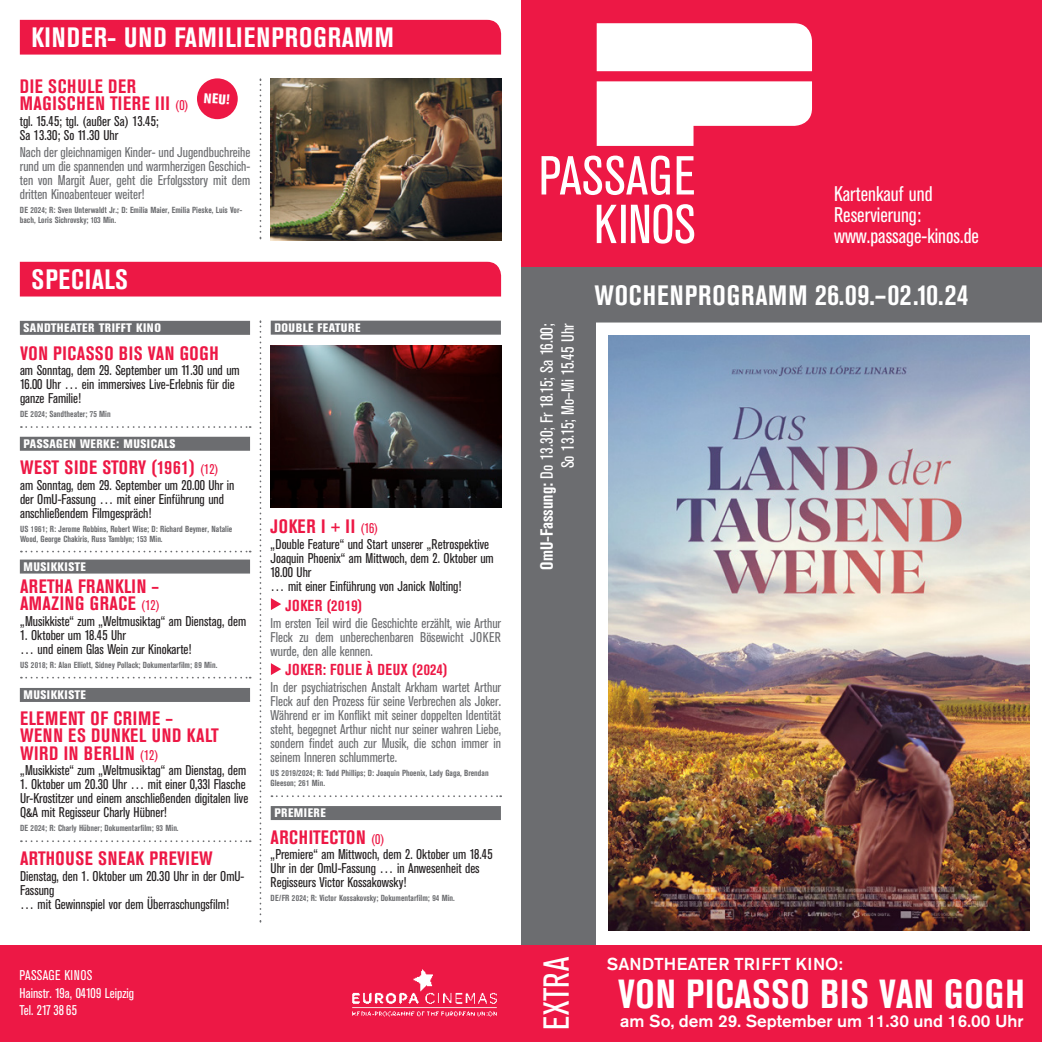
<style>
.page{position:relative;width:1042px;height:1042px;background:#fff}
.page>*{position:absolute;margin:0;border:0;box-sizing:border-box;transform-origin:0 0}
.t1{font:700 condensed 40.25px "Akzidenz Grotesk BE";letter-spacing:.01em;color:#fff}
.t2{font:condensed 35.7px "Akzidenz Grotesk BE";letter-spacing:.01em;color:#fff}
.t3{font:700 condensed 29.22px "Akzidenz Grotesk BE";letter-spacing:.02em;color:#fff}
.t4{font:700 condensed 27.82px "Akzidenz Grotesk BE";letter-spacing:.035em;color:#fff}
.t5{font:condensed 21px/21px "Akzidenz Grotesk BE";color:#fff}
.t6{font:700 condensed 19.25px/17.5px "Akzidenz Grotesk BE";letter-spacing:.02em;color:#ed1845}
.t7{font:condensed 17.5px/21px "Akzidenz Grotesk BE";color:#fff;text-align:right}
.t8{font:500 17.15px "Akzidenz Grotesk BE";color:#fff}
.t9{font:500 17.15px "Akzidenz Grotesk BE";letter-spacing:.02em;color:#fff}
.t10{font:700 condensed 15.75px "Akzidenz Grotesk BE";letter-spacing:.02em;color:#ed1845}
.t11{font:condensed 14px/14px "Akzidenz Grotesk BE";color:#231f20}
.t12{font:condensed 14px/14px "Akzidenz Grotesk BE";color:#6c6d70;text-align:justify}
.t13{font:condensed 14px/17.5px "Akzidenz Grotesk BE";color:#fff}
.t14{font:condensed 14px "Akzidenz Grotesk BE";color:#ed1845}
.t15{font:800 condensed 14px "Akzidenz Grotesk BE";color:#fff}
.t16{font:800 condensed 12.25px "Akzidenz Grotesk BE";letter-spacing:.04em;color:#fff}
.t17{font:700 condensed 8.75px/10px "Akzidenz Grotesk BE";color:#6c6d70}
.s1{font-weight:400;font-size:14px}
.s2{font-weight:700}
.s3{font-size:27.82px}
</style>
<div class="page">
<div style="left:521px;top:301px;width:74px;height:652px;background:#6c6d70"></div>
<div style="left:521px;top:267px;width:521px;height:55px;background:#6c6d70"></div>
<div style="left:0;top:945px;width:1042px;height:97px;background:#ed1845"></div>
<div style="left:521px;top:0;width:521px;height:267px;background:#ed1845"></div>
<img style="left:352px;top:969px;width:145px;height:48px">
<svg style="left:541px;top:23px;width:271px;height:221px"></svg>
<div style="left:20px;top:20px;width:481px;height:35px;background:#ed1845"></div>
<svg style="left:260px;top:78px;width:1px;height:160px"></svg>
<div style="left:197px;top:78px;width:41px;height:41px;background:#ed1845;border-radius:50%"></div>
<img style="left:608px;top:336px;width:421px;height:594px">
<svg style="left:270px;top:320px;width:231px;height:13px"></svg>
<div style="left:271px;top:321px;width:230px;height:14px;background:#6c6d70"></div>
<div style="left:20px;top:262px;width:481px;height:34px;background:#ed1845"></div>
<svg style="left:260px;top:320px;width:1px;height:601px"></svg>
<svg style="left:21px;top:426px;width:230px;height:2px"></svg>
<svg style="left:21px;top:551px;width:230px;height:1px"></svg>
<svg style="left:21px;top:677px;width:230px;height:1px"></svg>
<svg style="left:21px;top:840px;width:230px;height:2px"></svg>
<svg style="left:271px;top:795px;width:230px;height:2px"></svg>
<img style="left:271px;top:78px;width:230px;height:163px">
<img style="left:271px;top:345px;width:230px;height:163px">
<div style="left:20px;top:321px;width:230px;height:14px;background:#6c6d70"></div>
<div style="left:20px;top:437px;width:230px;height:14px;background:#6c6d70"></div>
<div style="left:20px;top:559px;width:230px;height:14px;background:#6c6d70"></div>
<div style="left:20px;top:688px;width:230px;height:14px;background:#6c6d70"></div>
<div style="left:271px;top:806px;width:230px;height:14px;background:#6c6d70"></div>
<svg style="left:271px;top:598px;width:10px;height:12px"></svg>
<svg style="left:271px;top:663px;width:10px;height:12px"></svg>
<h3 class="t4" style="left:32px;top:22px;width:364px">Kinder- und familienprogramm</h3>
<h3 class="t6" style="left:20px;top:78px;width:99px">DIE SCHULE DER<br>MAGI</h3>
<p class="t15" style="left:204px;top:90px;width:28px;rotate:4deg">NEU!</p>
<h3 class="t6" style="left:57px;top:95px;width:20px">SCHEN</h3>
<h3 class="t6" style="left:110px;top:95px;width:17px">TIERE</h3>
<h3 class="t6" style="left:155px;top:95px;width:35px">III <span class="s1">(0)</span></h3>
<p class="t11" style="left:20px;top:114px;width:141px">tgl. 15.45; tgl. (außer Sa) 13.45;<br>Sa 13.30; So 11.30 Uhr</p>
<p class="t12" style="left:20px;top:145px;width:232px">Nach der gleichnamigen Kinder- und Jugendbuchreihe rund um die spannenden und warmherzigen Geschich&shy;ten von Margit Auer, geht die Erfolgsstory mit dem dritten Kinoabenteuer weiter!</p>
<p class="t17" style="left:20px;top:205px;width:224px">DE 2024; R: Sven Unterwaldt Jr.; D: Emilia Maier, Emilia Pieske, Luis Vor&shy;bach, Loris Sichrovsky; 103 Min.</p>
<h3 class="t4" style="left:32px;top:263px;width:95px">specials</h3>
<p class="t16" style="left:23px;top:321px;width:139px">SANDTHEATER TRIFFT KINO</p>
<h3 class="t6" style="left:20px;top:345px;width:42px">VON PICA</h3>
<h3 class="t6" style="left:86px;top:345px;width:105px">SSO BIS VAN GOGH</h3>
<p class="t11" style="left:20px;top:364px;width:221px">am Sonntag, dem 29. September um 11.30 und um<br>16.00 Uhr … ein immersives Live-Erlebnis für die ganze Familie!</p>
<p class="t17" style="left:20px;top:409px;width:92px">DE 2024; Sandtheater; 75 Min</p>
<p class="t16" style="left:23px;top:436px;width:153px">PASSAGEN WERKE: MUSICALS</p>
<h3 class="t6" style="left:20px;top:459px;width:200px">WEST SIDE STORY (1961) <span class="s1">(12)</span></h3>
<p class="t11" style="left:20px;top:478px;width:216px">am Sonntag, dem 29. September um 20.00 Uhr in der OmU-Fassung … mit einer Einführung und anschließendem Filmgespräch!</p>
<p class="t17" style="left:20px;top:524px;width:214px">US 1961; R: Jerome Robbins, Robert Wise; D: Richard Beymer, Natalie<br>Wood, George Chakiris, Russ Tamblyn; 153 Min.</p>
<h3 class="t6" style="left:20px;top:578px;width:141px">ARETHA FRAN KLIN –<br>AMAZINGGRACE</h3>
<p class="t16" style="left:23px;top:559px;width:63px">MUSIKKISTE</p>
<p class="t14" style="left:141px;top:598px;width:20px">(12)</p>
<p class="t11" style="left:20px;top:614px;width:228px">„Musikkiste“ zum „Weltmusiktag“ am Dienstag, dem</p>
<p class="t11" style="left:20px;top:628px;width:173px">1. Oktober um 18.45 Uhr<br>… und einem Glas Wein zur Kinokarte!</p>
<p class="t17" style="left:20px;top:660px;width:199px">US 2018; R: Alan Elliott, Sidney Pollack; Dokumentarfilm; 89 Min.</p>
<p class="t16" style="left:23px;top:688px;width:63px">MUSIKKISTE</p>
<h3 class="t6" style="left:20px;top:710px;width:11px">ELEMEN</h3>
<h3 class="t6" style="left:78px;top:710px;width:46px">T OF CRIME</h3>
<h3 class="t6" style="left:165px;top:710px;width:9px">–</h3>
<h3 class="t6" style="left:20px;top:727px;width:12px">WENN</h3>
<h3 class="t6" style="left:68px;top:727px;width:152px">ES DUNKEL UND KALT</h3>
<h3 class="t6" style="left:20px;top:745px;width:11px">WIRD</h3>
<h3 class="t6" style="left:64px;top:745px;width:39px">IN BERLIN</h3>
<p class="t14" style="left:140px;top:747px;width:20px">(12)</p>
<p class="t11" style="left:20px;top:764px;width:228px">„Musikkiste“ zum „Weltmusiktag“ am Dienstag, dem</p>
<p class="t11" style="left:20px;top:778px;width:230px">1. Oktober um 20.30 Uhr … mit einer 0,33l Flasche<br>Ur-Krostitzer und einem anschließenden digitalen live<br>Q&amp;A mit Regisseur Charly Hübner!</p>
<p class="t17" style="left:20px;top:823px;width:160px">DE 2024; R: Charly Hübner; Dokumentarfilm; 93 Min.</p>
<h3 class="t6" style="left:20px;top:850px;width:176px">ARTHO USE SNEAK PREVIEW</h3>
<p class="t11" style="left:20px;top:869px;width:226px">Dienstag, den 1. Oktober um 20.30 Uhr in der OmU-<br>Fassung<br>… mit Gewinnspiel vor dem Überraschungsfilm!</p>
<p class="t16" style="left:274px;top:320px;width:87px">DOUBLE FEATURE</p>
<h3 class="t6" style="left:271px;top:518px;width:109px">JOKER I + II <span class="s1">(16)</span></h3>
<p class="t11" style="left:271px;top:537px;width:225px">„Double Feature“ und Start unserer „Retrospektive Joaquin Phoenix“ am Mittwoch, dem 2. Oktober um 18.00 Uhr<br>… mit einer Einführung von Janick Nolting!</p>
<p class="t10" style="left:285px;top:596px;width:78px">JOKER (2019)</p>
<p class="t12" style="left:271px;top:616px;width:232px">Im ersten Teil wird die Geschichte erzählt, wie Arthur Fleck zu dem unberechenbaren Bösewicht JOKER wurde, den alle kennen.</p>
<p class="t10" style="left:285px;top:661px;width:59px">JOKER: FOLIE</p>
<p class="t10" style="left:366px;top:661px;width:83px">À DE UX (2024)</p>
<p class="t12" style="left:271px;top:681px;width:232px">In der psychiatrischen Anstalt Arkham wartet Arthur Fleck auf den Prozess für seine Verbrechen als Joker.<br>Während er im Konflikt mit seiner doppelten Identität steht, begegnet Arthur nicht nur seiner wahren Liebe, sondern findet auch zur Musik, die schon immer in seinem Inneren schlummerte.</p>
<p class="t17" style="left:271px;top:768px;width:220px">US 2019/2024; R: Todd Phillips; D: Joaquin Phoenix, Lady Gaga, Brendan<br>Gleeson; 261 Min.</p>
<p class="t16" style="left:274px;top:806px;width:52px">PREMIERE</p>
<h3 class="t6" style="left:271px;top:828px;width:10px">ARCHI</h3>
<h3 class="t6" style="left:313px;top:828px;width:73px">TECTON <span class="s1">(0)</span></h3>
<p class="t11" style="left:271px;top:847px;width:224px">„Premiere“ am Mittwoch, dem 2. Oktober um 18.45<br>Uhr in der OmU-Fassung … in Anwesenheit des<br>Regisseurs Victor Kossakowsky!</p>
<p class="t17" style="left:271px;top:893px;width:186px">DE/FR 2024; R: Victor Kossakovsky; Dokumentarfilm; 94 Min.</p>
<p class="t13" style="left:20px;top:967px;width:116px;text-indent:29px">ge Kinos<br>Hainstr. 19a, 04109 Leipzig<br>Tel. 217 38 65</p>
<p class="t13" style="left:20px;top:967px;width:13px">Passa</p>
<p class="t7" style="left:536px;top:569px;width:248px;rotate:-90deg"><span class="s2">OmU-Fassung:</span> Do 13.30; Fr 18.15; Sa 16.00;<br>So 13.15; Mo–Mi 15.45 Uhr</p>
<h3 class="t5" style="left:834px;top:184px;width:146px">Kartenkauf und<br>Reservierung: www.passage-kinos.de</h3>
<h3 class="t3" style="left:594px;top:278px;width:376px"><span class="s3">wochenprogramm</span> 26.09.–02.10.24</h3>
<h2 class="t2" style="left:537px;top:1030px;width:75px;rotate:-90deg">EXTRA</h2>
<p class="t9" style="left:607px;top:953px;width:237px">sandtheaTer trifft kino:</p>
<h1 class="t1" style="left:618px;top:971px;width:346px">VON PICASSO BIS VAN GOGH</h1>
<p class="t8" style="left:620px;top:1011px;width:405px">am So, dem 29. September um 11.30 und 16.00 Uhr</p>
</div>
